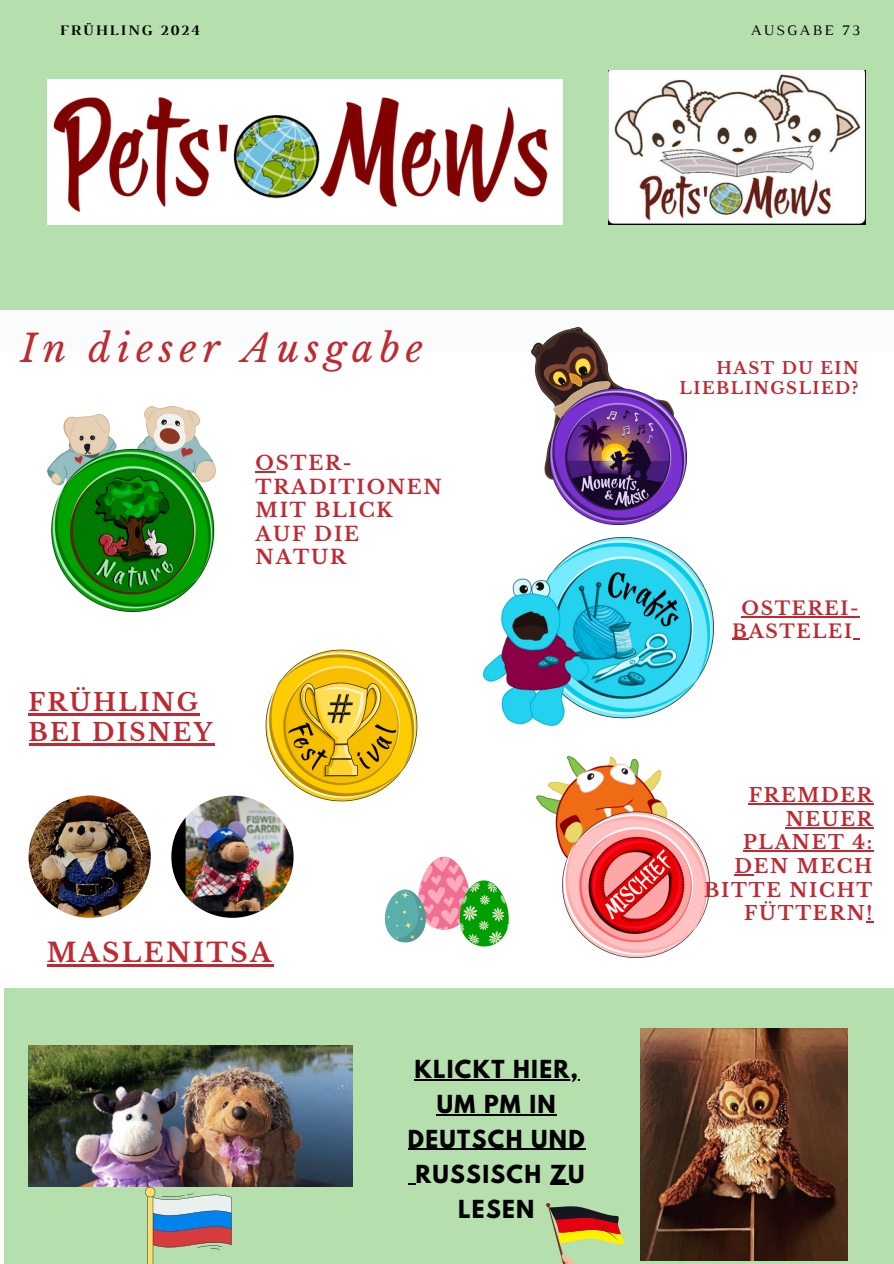
<style>
.page{position:relative;width:894px;height:1264px;background:#fff}
.page>*{position:absolute;margin:0;border:0;box-sizing:border-box;transform-origin:0 0}
.t1{font:italic 37.5px "Libre Baskerville";letter-spacing:.16em;color:#bf2932}
.t2{font:700 26.1px "Libre Baskerville";letter-spacing:.09em;color:#bf2932}
.t3{font:700 24.3px/29.8px "Libre Baskerville";letter-spacing:.09em;color:#bf2932}
.t4{font:700 22.05px/34.8px "League Spartan";letter-spacing:.06em;color:#000;text-align:center}
.t5{font:700 19.5px/23.7px "Libre Baskerville";letter-spacing:.09em;color:#bf2932}
.t6{font:700 19.2px/23.7px "Libre Baskerville";letter-spacing:.09em;color:#bf2932;text-align:right}
.t7{font:700 18.6px/22.5px "Libre Baskerville";letter-spacing:.09em;color:#bf2932;text-align:center}
.t8{font:700 16.5px/20.2px "Libre Baskerville";letter-spacing:.09em;color:#bf2932;text-align:right}
.t9{font:700 14.85px "Luthier";letter-spacing:.14em;color:#000}
.t10{font:14.85px "Luthier";letter-spacing:.14em;color:#000}
</style>
<div class="page">
<div style="left:0;top:0;width:893px;height:350px;background:#b5dfad"></div>
<img style="left:608px;top:70px;width:257px;height:154px">
<div style="left:4px;top:987px;width:889px;height:276px;background:#b5dfad"></div>
<img style="left:29px;top:1045px;width:324px;height:141px">
<svg style="left:546px;top:1203px;width:78px;height:60px"></svg>
<div style="left:0;top:311px;width:893px;height:40px;background:#fafbfb"></div>
<img style="left:47px;top:79px;width:515px;height:146px">
<img style="left:47px;top:406px;width:169px;height:205px">
<img style="left:640px;top:1028px;width:207px;height:232px">
<img style="left:531px;top:328px;width:154px;height:197px">
<img style="left:536px;top:756px;width:172px;height:201px">
<img style="left:483px;top:538px;width:229px;height:188px">
<img style="left:265px;top:649px;width:153px;height:153px">
<img style="left:29px;top:795px;width:122px;height:122px;border-radius:50%">
<hr style="left:29px;top:713px;width:171px;height:2px;background:#bf2932">
<hr style="left:29px;top:743px;width:185px;height:2px;background:#bf2932">
<img style="left:171px;top:795px;width:122px;height:122px;border-radius:50%">
<svg style="left:145px;top:1187px;width:87px;height:76px"></svg>
<svg style="left:385px;top:856px;width:123px;height:90px"></svg>
<hr style="left:414px;top:1079px;width:165px;height:1px;background:#000">
<hr style="left:436px;top:1113px;width:121px;height:2px;background:#000">
<hr style="left:408px;top:1148px;width:177px;height:1px;background:#000">
<svg style="left:550px;top:1183px;width:18px;height:1px"></svg>
<svg style="left:255px;top:471px;width:21px;height:1px"></svg>
<hr style="left:748px;top:803px;width:125px;height:1px;background:#bf2932">
<hr style="left:785px;top:827px;width:88px;height:1px;background:#bf2932">
<hr style="left:742px;top:850px;width:131px;height:1px;background:#bf2932">
<svg style="left:734px;top:874px;width:19px;height:1px"></svg>
<hr style="left:741px;top:616px;width:119px;height:1px;background:#bf2932">
<svg style="left:732px;top:638px;width:16px;height:2px"></svg>
<svg style="left:853px;top:638px;width:7px;height:2px"></svg>
<hr style="left:47px;top:964px;width:226px;height:2px;background:#bf2932">
<p class="t9" style="left:60px;top:25px;width:141px">FRÜHLING 2024</p>
<h2 class="t10" style="left:750px;top:25px;width:111px">AUSGABE 73</h2>
<h4 class="t1" style="left:21px;top:326px;width:403px">In dieser Ausgabe</h4>
<h4 class="t5" style="left:255px;top:451px;width:188px">OSTER-<br>TRADITIONEN<br>MIT BLICK<br>AUF DIE<br>NATUR</h4>
<h4 class="t3" style="left:29px;top:687px;width:185px">FRÜHLING<br>BEI DISNEY</h4>
<p class="t2" style="left:47px;top:937px;width:226px">MASLENITSA</p>
<p class="t4" style="left:408px;top:1054px;width:178px">KLICKT HIER,<br>UM PM IN<br>DEUTSCH UND<br>RUSSISCH ZU<br>LESEN</p>
<p class="t8" style="left:679px;top:358px;width:180px">HAST DU EIN<br>LIEBLINGSLIED?</p>
<p class="t7" style="left:732px;top:597px;width:128px">OSTEREI-<br>BASTELEI</p>
<p class="t6" style="left:704px;top:783px;width:169px">FREMDER<br>NEUER<br>PLANET 4:<br>DEN MECH<br>BITTE NICHT<br>FÜTTERN!</p>
</div>
